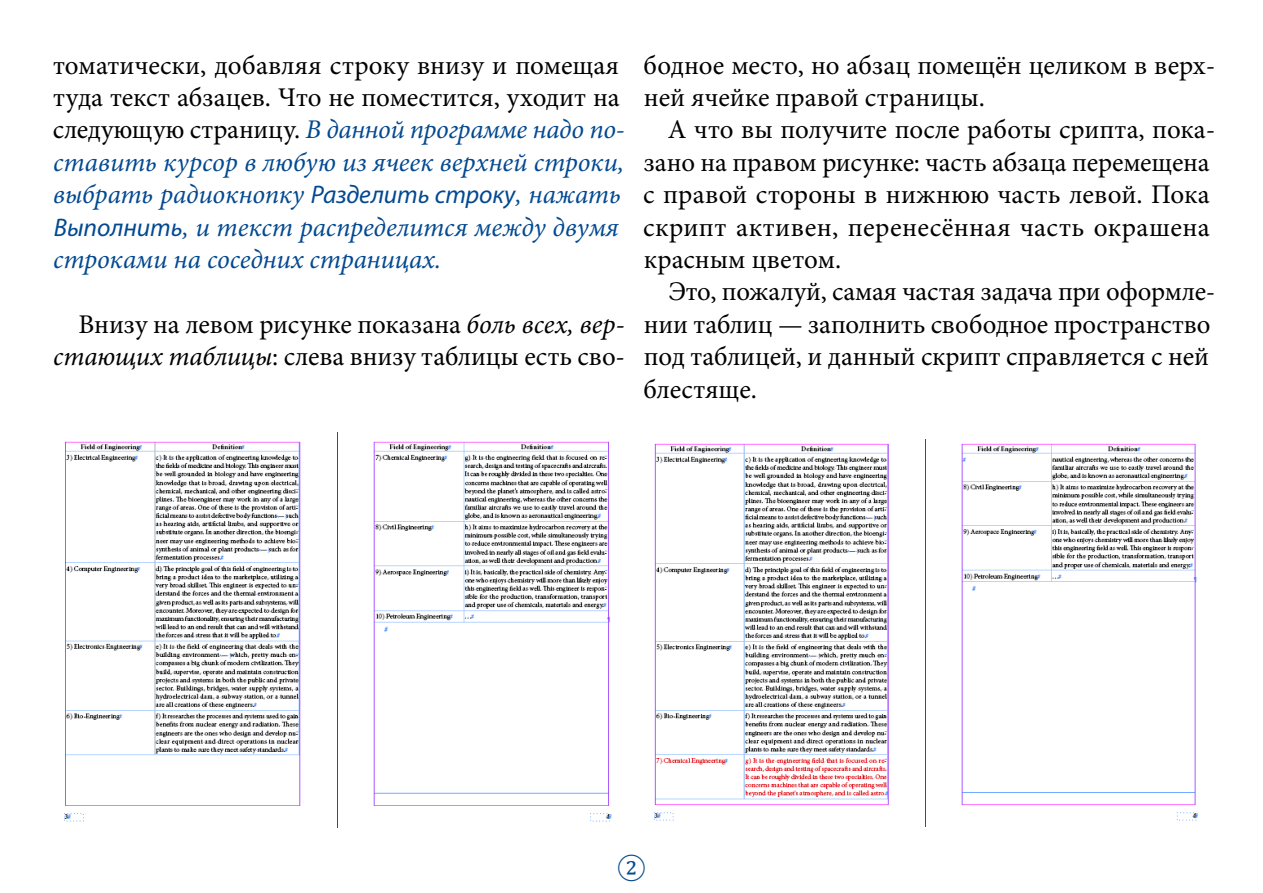
<style>
.page{position:relative;width:1263px;height:893px;background:#fff}
.page>*{position:absolute;margin:0;border:0;box-sizing:border-box;transform-origin:0 0}
.text{font:27px/32.4px "Minion Pro";color:#000}
.text-2{font:italic 27px/32.4px "Minion Pro";letter-spacing:-.005em;color:#034991}
.t1{font:24px "Cambria";color:#034991}
.s1{font-style:normal;color:#000}
.s2{font-family:"Myriad Pro";font-size:25.5px}
.s3{font-style:italic}
</style>
<div class="page">
<img style="left:64px;top:433px;width:548px;height:394px">
<img style="left:654px;top:440px;width:544px;height:387px">
<p class="text-2" style="left:53px;top:49px;width:573px"><span class="s1">томатически, добавляя строку внизу и помещая туда текст абзацев. Что не поместится, уходит на следующую страницу.</span> В данной программе надо по&shy;ставить курсор в любую из ячеек верхней строки, выбрать радиокнопку <span class="s2">Разделить строку</span>, нажать <span class="s2">Выполнить</span>, и текст распределится между двумя строками на соседних страницах.</p>
<p class="text" style="left:53px;top:308px;width:573px;text-align:right">Внизу на левом рисунке показана <span class="s3">боль всех, вер&shy;стающих таблицы</span>: слева внизу таблицы есть сво-</p>
<p class="text" style="left:643px;top:49px;width:573px">бодное место, но абзац помещён целиком в верх&shy;ней ячейке правой страницы.</p>
<p class="text" style="left:643px;top:114px;width:574px;text-indent:25px">А что вы получите после работы срипта, пока&shy;зано на правом рисунке: часть абзаца перемещена с правой стороны в нижнюю часть левой. Пока скрипт активен, перенесённая часть окрашена красным цветом.</p>
<p class="text" style="left:643px;top:276px;width:573px;text-indent:25px">Это, пожалуй, самая частая задача при оформле&shy;нии таблиц — заполнить свободное пространство под таблицей, и данный скрипт справляется с ней блестяще.</p>
<p class="t1" style="left:617px;top:854px;width:30px">②</p>
</div>
